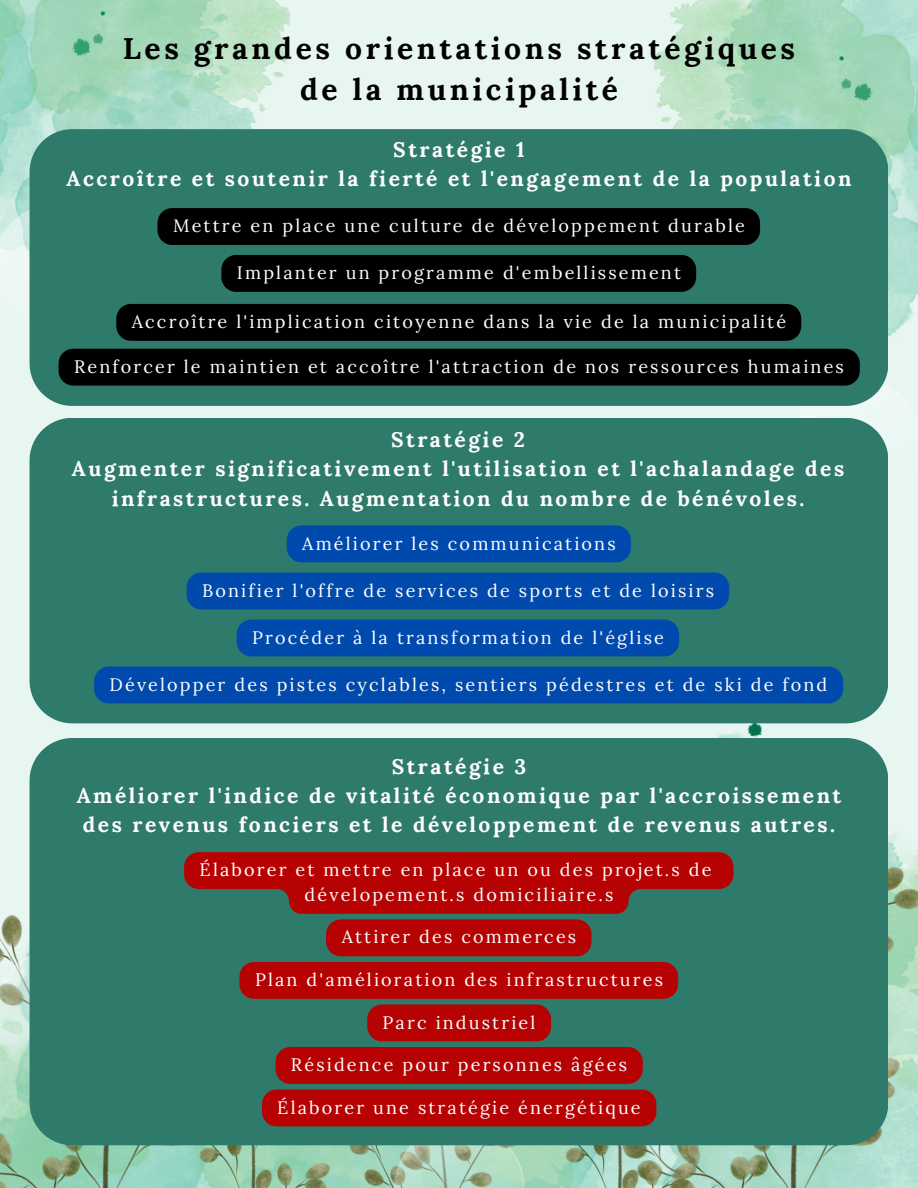
<style>
.page{position:relative;width:918px;height:1188px;background:#e8f6f2}
.page>*{position:absolute;margin:0;border:0;box-sizing:border-box;transform-origin:0 0}
.t1{font:700 30px/41.7px "Lora";letter-spacing:.12em;color:#000;text-align:center}
.t2{font:700 21px/29.2px "Lora";letter-spacing:.12em;color:#fff;text-align:center}
.t3{font:18px "Lora";letter-spacing:.12em;color:#fff}
</style>
<div class="page">
<img style="left:714px;top:833px;width:204px;height:355px">
<img style="left:0;top:775px;width:123px;height:413px">
<img style="left:123px;top:1145px;width:139px;height:43px">
<img style="left:656px;top:1145px;width:58px;height:43px">
<img style="left:0;top:0;width:291px;height:203px">
<img style="left:653px;top:0;width:265px;height:337px">
<svg style="left:0;top:948px;width:30px;height:131px"></svg>
<svg style="left:888px;top:984px;width:30px;height:130px;background:#b8ddc6"></svg>
<div style="left:30px;top:129px;width:858px;height:275px;background:#2f7b6b"></div>
<svg style="left:0;top:203px;width:801px;height:138px;background:#1b3832"></svg>
<svg style="left:59px;top:349px;width:829px;height:57px;background:#13302a"></svg>
<div style="left:30px;top:418px;width:858px;height:305px;background:#2f7b6b"></div>
<div style="left:287px;top:525px;width:344px;height:37px;background:#004aad"></div>
<div style="left:187px;top:573px;width:542px;height:36px;background:#004aad"></div>
<div style="left:237px;top:620px;width:442px;height:36px;background:#004aad"></div>
<div style="left:94px;top:667px;width:749px;height:36px;background:#004aad"></div>
<div style="left:30px;top:738px;width:858px;height:407px;background:#2f7b6b"></div>
<svg style="left:184px;top:852px;width:549px;height:104px;background:#882a25"></svg>
<svg style="left:239px;top:962px;width:439px;height:79px;background:#862c26"></svg>
<div style="left:276px;top:1047px;width:367px;height:37px;background:#b60202"></div>
<svg style="left:262px;top:1090px;width:394px;height:98px;background:#916f60"></svg>
<p class="t1" style="left:123px;top:27px;width:674px">Les grandes orientations stratégiques de la municipalité</p>
<p class="t2" style="left:393px;top:135px;width:133px">Stratégie 1</p>
<p class="t2" style="left:67px;top:164px;width:786px">Accroître et soutenir la fierté et l'engagement de la population</p>
<p class="t3" style="left:173px;top:214px;width:573px">Mettre en place une culture de développement durable</p>
<p class="t3" style="left:237px;top:261px;width:446px">Implanter un programme d'embellissement</p>
<p class="t3" style="left:132px;top:310px;width:656px">Accroître l'implication citoyenne dans la vie de la municipalité</p>
<p class="t3" style="left:74px;top:355px;width:771px">Renforcer le maintien et accoître l'attraction de nos ressources humaines</p>
<p class="t2" style="left:391px;top:425px;width:136px">Stratégie 2</p>
<p class="t2" style="left:72px;top:454px;width:774px">Augmenter significativement l'utilisation et l'achalandage des infrastructures. Augmentation du nombre de bénévoles.</p>
<p class="t3" style="left:302px;top:531px;width:315px">Améliorer les communications</p>
<p class="t3" style="left:202px;top:578px;width:514px">Bonifier l'offre de services de sports et de loisirs</p>
<p class="t3" style="left:252px;top:626px;width:413px">Procéder à la transformation de l'église</p>
<p class="t3" style="left:110px;top:673px;width:719px">Développer des pistes cyclables, sentiers pédestres et de ski de fond</p>
<p class="t2" style="left:392px;top:752px;width:136px">Stratégie 3</p>
<p class="t2" style="left:77px;top:781px;width:766px;text-align:left">Améliorer l'indice de vitalité économique par l'accroissement des revenus fonciers et le développement de revenus autres.</p>
<p class="t3" style="left:200px;top:858px;width:513px">Élaborer et mettre en place un ou des projet.s de</p>
<p class="t3" style="left:305px;top:883px;width:310px">dévelopement.s domiciliaire.s</p>
<p class="t3" style="left:342px;top:925px;width:236px">Attirer des commerces</p>
<p class="t3" style="left:255px;top:968px;width:410px">Plan d'amélioration des infrastructures</p>
<p class="t3" style="left:383px;top:1010px;width:154px">Parc industriel</p>
<p class="t3" style="left:291px;top:1053px;width:338px">Résidence pour personnes âgées</p>
<p class="t3" style="left:277px;top:1095px;width:365px">Élaborer une stratégie énergétique</p>
</div>
